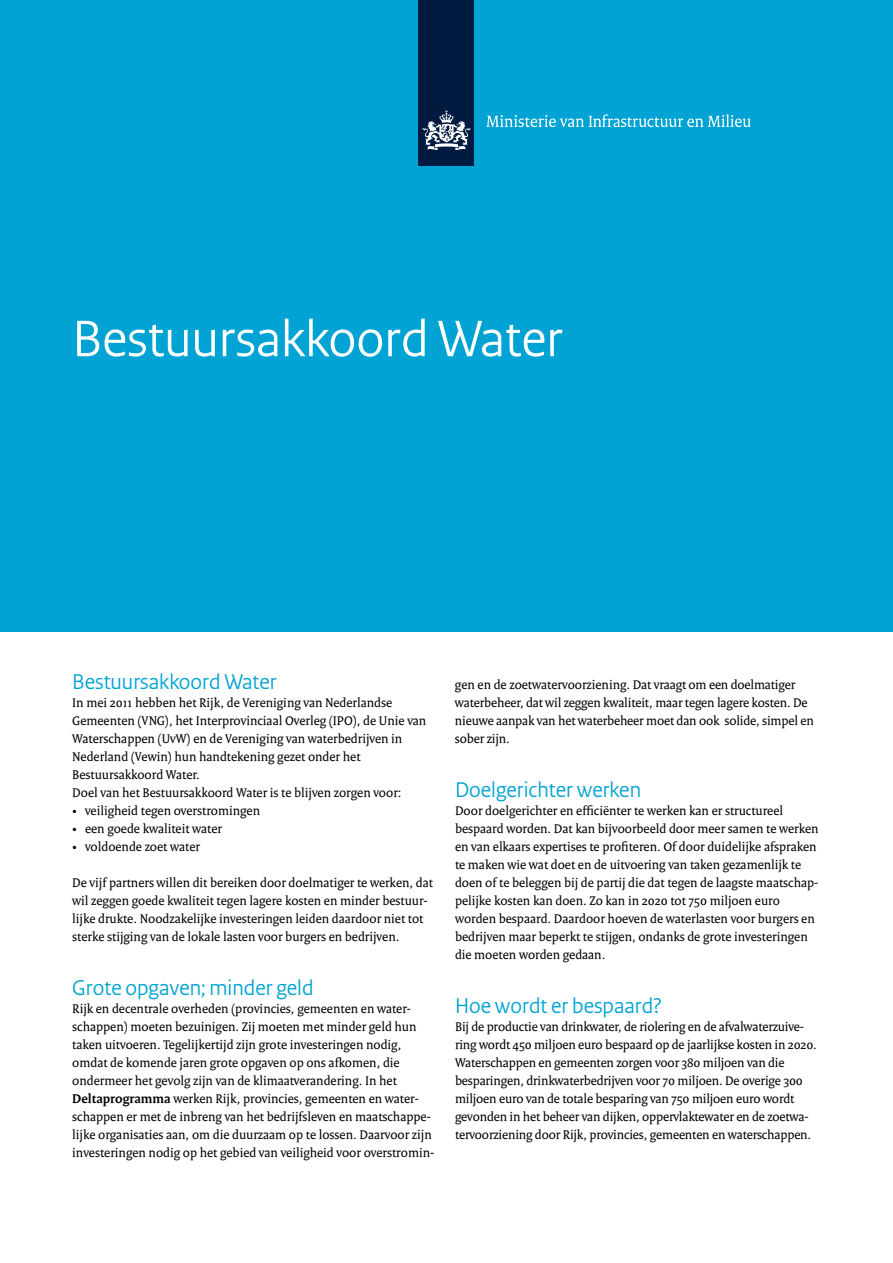
<style>
.page{position:relative;width:893px;height:1263px;background:#fff}
.page>*{position:absolute;margin:0;border:0;box-sizing:border-box;transform-origin:0 0}
.t1{font:54px "Rijksoverheid Sans Heading";color:#fff}
.t2{font:22.5px "Rijksoverheid Sans Heading";color:#00a3d3}
.t3{font:13.5px/18px "Rijksoverheid Serif";color:#000}
.s1{font-weight:700}
</style>
<div class="page">
<div style="left:0;top:0;width:893px;height:631px;background:#00a3d3"></div>
<div style="left:419px;top:0;width:55px;height:166px;background:#001a40"></div>
<svg style="left:423px;top:110px;width:47px;height:40px"></svg>
<svg style="left:486px;top:114px;width:264px;height:13px"></svg>
<h1 class="t1" style="left:72px;top:307px;width:492px">Bestuursakkoord Water</h1>
<h2 class="t2" style="left:72px;top:669px;width:206px">Bestuursakkoord Water</h2>
<p class="t3" style="left:72px;top:694px;width:356px">In mei 2011 hebben het Rijk, de Vereniging van Nederlandse Gemeenten (VNG), het Interprovinciaal Overleg (IPO), de Unie van Waterschappen (UvW) en de Vereniging van waterbedrijven in Nederland (Vewin) hun handtekening gezet onder het Bestuursakkoord Water.<br>Doel van het Bestuursakkoord Water is te blijven zorgen voor:</p>
<p class="t3" style="left:72px;top:802px;width:189px">• veiligheid tegen overstromingen</p>
<p class="t3" style="left:72px;top:820px;width:151px">• een goede kwaliteit water</p>
<p class="t3" style="left:72px;top:838px;width:129px">• voldoende zoet water</p>
<p class="t3" style="left:72px;top:874px;width:362px">De vijf partners willen dit bereiken door doelmatiger te werken, dat wil zeggen goede kwaliteit tegen lagere kosten en minder bestuur&shy;lijke drukte. Noodzakelijke investeringen leiden daardoor niet tot sterke stijging van de lokale lasten voor burgers en bedrijven.</p>
<h2 class="t2" style="left:72px;top:975px;width:243px">Grote opgaven; minder geld</h2>
<p class="t3" style="left:72px;top:1000px;width:363px">Rijk en decentrale overheden (provincies, gemeenten en water&shy;schappen) moeten bezuinigen. Zij moeten met minder geld hun taken uitvoeren. Tegelijkertijd zijn grote investeringen nodig, omdat de komende jaren grote opgaven op ons afkomen, die ondermeer het gevolg zijn van de klimaatverandering. In het <span class="s1">Deltaprogramma</span> werken Rijk, provincies, gemeenten en water&shy;schappen er met de inbreng van het bedrijfsleven en maatschappe&shy;lijke organisaties aan, om die duurzaam op te lossen. Daarvoor zijn investeringen nodig op het gebied van veiligheid voor overstromin-</p>
<p class="t3" style="left:455px;top:676px;width:360px">gen en de zoetwatervoorziening. Dat vraagt om een doelmatiger waterbeheer, dat wil zeggen kwaliteit, maar tegen lagere kosten. De nieuwe aanpak van het waterbeheer moet dan ook solide, simpel en sober zijn.</p>
<h2 class="t2" style="left:455px;top:777px;width:188px">Doelgerichter werken</h2>
<p class="t3" style="left:455px;top:802px;width:365px">Door doelgerichter en efficiënter te werken kan er structureel bespaard worden. Dat kan bijvoorbeeld door meer samen te werken en van elkaars expertises te profiteren. Of door duidelijke afspraken te maken wie wat doet en de uitvoering van taken gezamenlijk te doen of te beleggen bij de partij die dat tegen de laagste maatschap&shy;pelijke kosten kan doen. Zo kan in 2020 tot 750 miljoen euro worden bespaard. Daardoor hoeven de waterlasten voor burgers en bedrijven maar beperkt te stijgen, ondanks de grote investeringen die moeten worden gedaan.</p>
<h2 class="t2" style="left:455px;top:993px;width:208px">Hoe wordt er bespaard?</h2>
<p class="t3" style="left:455px;top:1018px;width:364px">Bij de productie van drinkwater, de riolering en de afvalwaterzuive&shy;ring wordt 450 miljoen euro bespaard op de jaarlijkse kosten in 2020.<br>Waterschappen en gemeenten zorgen voor 380 miljoen van die besparingen, drinkwaterbedrijven voor 70 miljoen. De overige 300 miljoen euro van de totale besparing van 750 miljoen euro wordt gevonden in het beheer van dijken, oppervlaktewater en de zoetwa&shy;tervoorziening door Rijk, provincies, gemeenten en waterschappen.</p>
</div>
